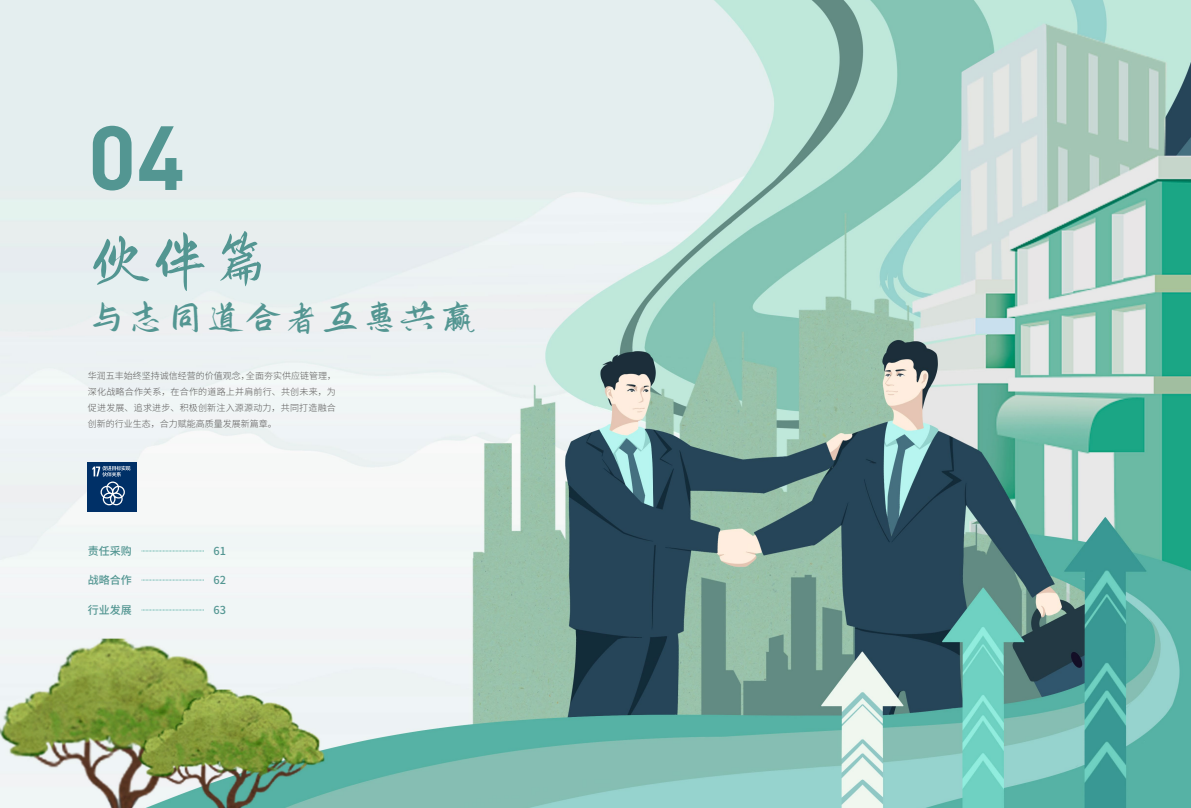
<style>
.page{position:relative;width:1191px;height:808px;background:#fff}
.page>*{position:absolute;margin:0;border:0;box-sizing:border-box;transform-origin:0 0}
.t1{font:700 89.4px "DIN";color:#539692}
.t2{font:60px "hongleisim";color:#539692}
.t3{font:38px "hongleisim";color:#539692}
.t4{font:500 11px "Source Han Sans CN";color:#539692}
.t5{font:300 9px/16px "Source Han Sans CN";letter-spacing:.025em;color:#595757;text-align:justify}
</style>
<div class="page">
<img style="left:0;top:0;width:1191px;height:808px">
<div style="left:88px;top:462px;width:49px;height:49px;background:#003067"></div>
<svg style="left:92px;top:466px;width:38px;height:39px"></svg>
<svg style="left:142px;top:551px;width:62px;height:1px"></svg>
<svg style="left:142px;top:580px;width:62px;height:1px"></svg>
<svg style="left:142px;top:610px;width:62px;height:1px"></svg>
<h1 class="t1" style="left:88px;top:99px;width:99px">04</h1>
<h2 class="t2" style="left:88px;top:228px;width:186px">伙伴篇</h2>
<h3 class="t3" style="left:88px;top:297px;width:391px">与志同道合者互惠共赢</h3>
<p class="t5" style="left:88px;top:368px;width:250px">华润五丰始终坚持诚信经营的价值观念，全面夯实供应链管理，深化战略合作关系，在合作的道路上并肩前行、共创未来，为促进发展、追求进步、积极创新注入源源动力，共同打造融合创新的行业生态，合力赋能高质量发展新篇章。</p>
<p class="t4" style="left:88px;top:545px;width:45px">责任采购</p>
<p class="t4" style="left:88px;top:574px;width:45px">战略合作</p>
<p class="t4" style="left:88px;top:604px;width:45px">行业发展</p>
<p class="t4" style="left:213px;top:545px;width:14px">61</p>
<p class="t4" style="left:213px;top:574px;width:14px">62</p>
<p class="t4" style="left:213px;top:604px;width:14px">63</p>
</div>
